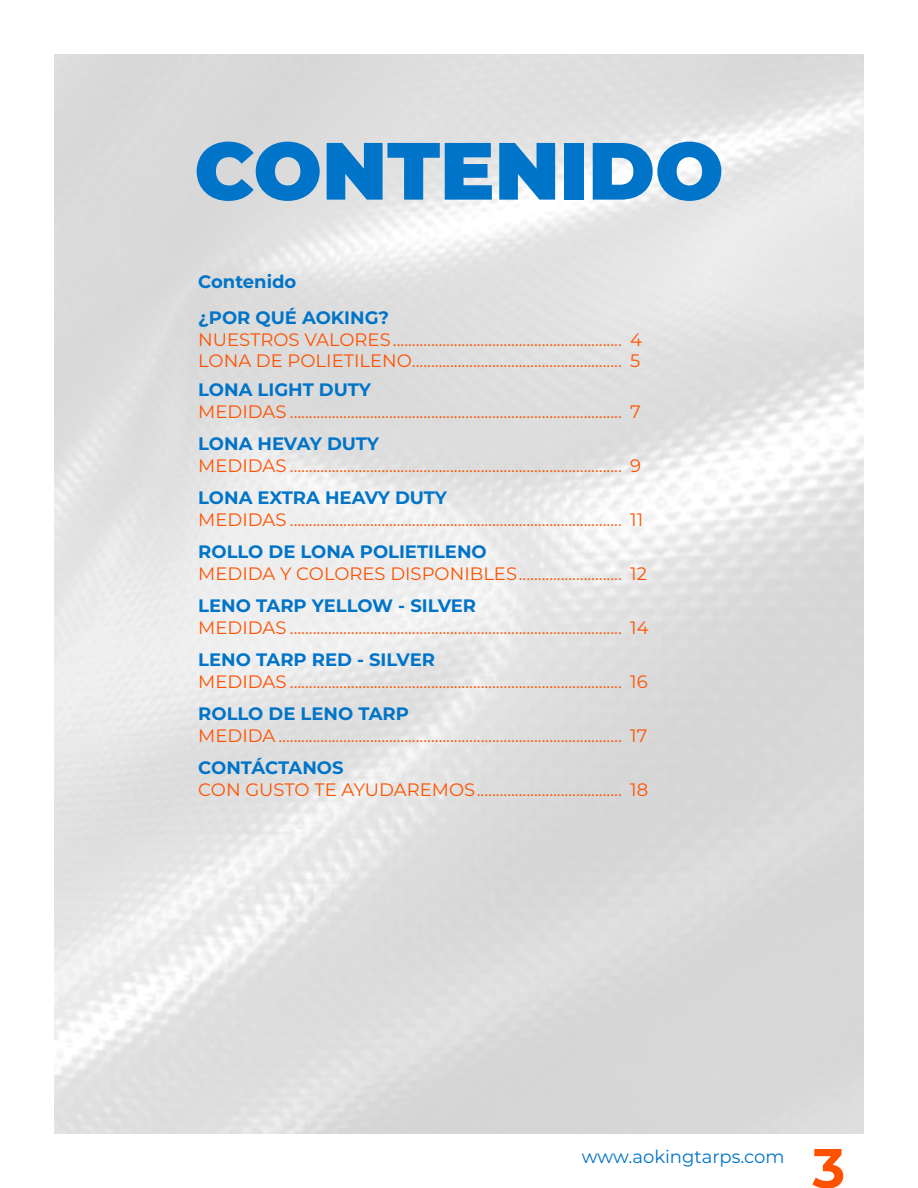
<style>
.page{position:relative;width:918px;height:1188px;background:#fff}
.page>*{position:absolute;margin:0;border:0;box-sizing:border-box;transform-origin:0 0}
.t1{font:900 81px "Montserrat";color:#0074c8}
.t2{font:700 55.5px "Montserrat";color:#ff5200}
.t3{font:18px/21.6px "Montserrat";color:#ff5200}
.t4{font:700 18px/36px "Montserrat";color:#0074c8}
.t5{font:18px "Montserrat";color:#0074c8}
</style>
<div class="page">
<h1 class="t1" style="left:194px;top:110px;width:531px">CONTENIDO</h1>
<p class="t4" style="left:198px;top:263px;width:192px">Contenido<br>¿POR QUÉ AOKING?</p>
<p class="t3" style="left:198px;top:328px;width:445px">NUESTROS VALORES............................................................ 4<br>LONA DE POLIETILENO....................................................... 5</p>
<p class="t4" style="left:198px;top:371px;width:174px">LONA LIGHT DUTY</p>
<p class="t3" style="left:198px;top:400px;width:444px">MEDIDAS ....................................................................................... 7</p>
<p class="t4" style="left:198px;top:425px;width:182px">LONA HEVAY DUTY</p>
<p class="t3" style="left:198px;top:454px;width:444px">MEDIDAS ....................................................................................... 9</p>
<p class="t4" style="left:198px;top:479px;width:250px">LONA EXTRA HEAVY DUTY</p>
<p class="t3" style="left:198px;top:508px;width:446px">MEDIDAS ....................................................................................... 11</p>
<p class="t4" style="left:198px;top:533px;width:290px">ROLLO DE LONA POLIETILENO</p>
<p class="t3" style="left:198px;top:562px;width:450px">MEDIDA Y COLORES DISPONIBLES........................... 12</p>
<p class="t4" style="left:198px;top:587px;width:279px">LENO TARP YELLOW - SILVER</p>
<p class="t3" style="left:198px;top:616px;width:452px">MEDIDAS ....................................................................................... 14</p>
<p class="t4" style="left:198px;top:641px;width:238px">LENO TARP RED - SILVER</p>
<p class="t3" style="left:198px;top:670px;width:451px">MEDIDAS ....................................................................................... 16</p>
<p class="t4" style="left:198px;top:695px;width:212px">ROLLO DE LENO TARP</p>
<p class="t3" style="left:198px;top:724px;width:451px">MEDIDA .......................................................................................... 17</p>
<p class="t4" style="left:198px;top:749px;width:147px">CONTÁCTANOS</p>
<p class="t3" style="left:198px;top:778px;width:451px">CON GUSTO TE AYUDAREMOS...................................... 18</p>
<p class="t5" style="left:582px;top:1145px;width:204px">www.aokingtarps.com</p>
<h2 class="t2" style="left:812px;top:1128px;width:34px">3</h2>
</div>
